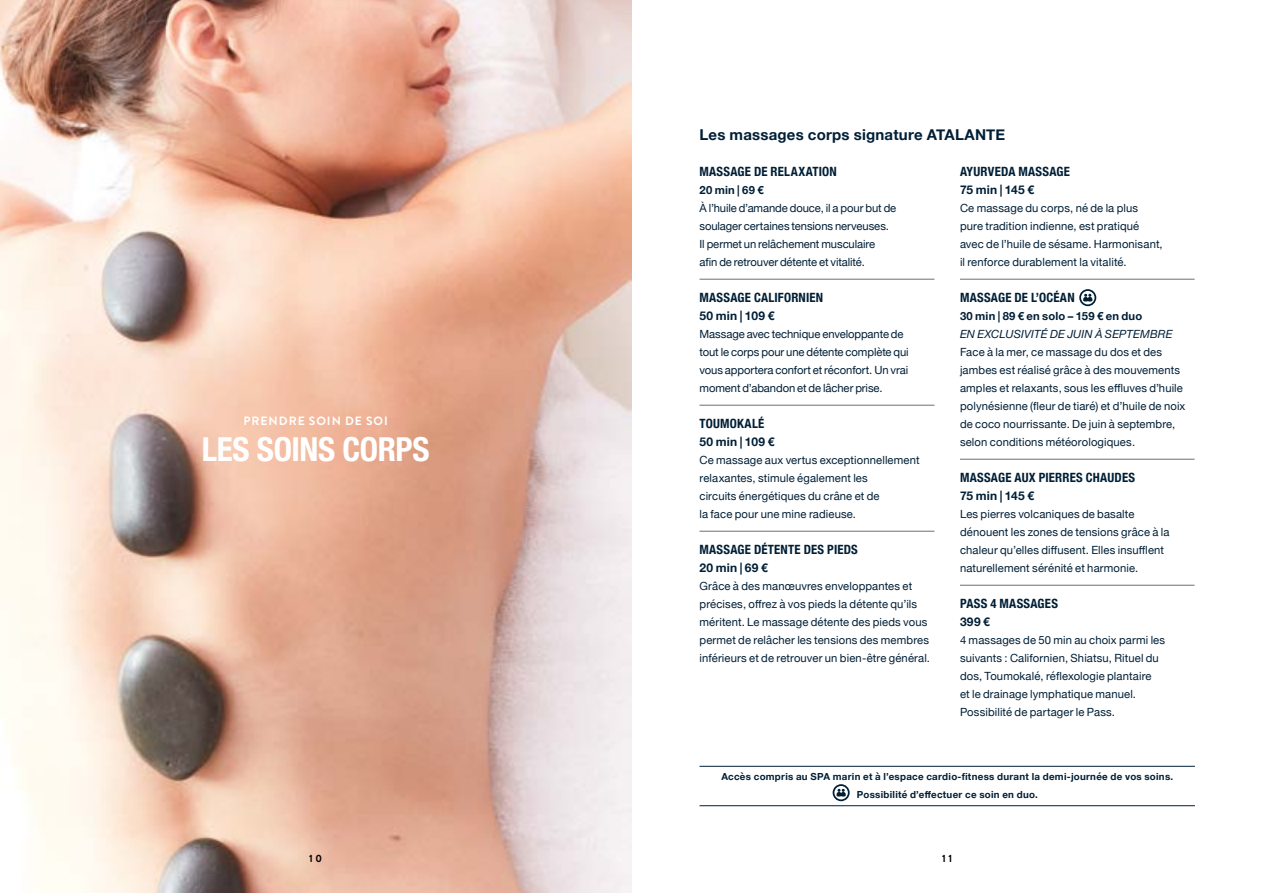
<style>
.page{position:relative;width:1263px;height:893px;background:#fff}
.page>*{position:absolute;margin:0;border:0;box-sizing:border-box;transform-origin:0 0}
.t1{font:700 condensed 33px "Helvetica Neue";letter-spacing:-.01em;color:#fff}
.t2{font:700 15px "Helvetica Neue";letter-spacing:.015em;color:#001f36}
.t3{font:700 condensed 12.75px "Helvetica Neue";letter-spacing:.015em;color:#001f36}
.t4{font:700 12px "Helvetica Neue";letter-spacing:.015em;color:#001f36}
.t5{font:700 12px "Brandon Grotesque";letter-spacing:.085em;color:#fff}
.t6{font:11.25px/18px "Helvetica Neue";letter-spacing:.01em;color:#001f36}
.t7{font:11.25px/18px "Helvetica Neue";letter-spacing:-.01em;color:#001f36}
.t8{font:700 11.25px "Helvetica Neue";letter-spacing:.02em;color:#001f36}
.t9{font:italic 11.25px "Helvetica Neue";letter-spacing:.01em;color:#001f36}
.t10{font:700 10.5px "Brandon Grotesque";color:#000}
.t11{font:700 9.75px/18px "Helvetica Neue";letter-spacing:.03em;color:#001f36;text-align:center}
</style>
<div class="page">
<img style="left:0;top:0;width:631px;height:893px">
<hr style="left:960px;top:279px;width:234px;height:1px;background:#706f6f">
<hr style="left:960px;top:459px;width:234px;height:1px;background:#706f6f">
<hr style="left:960px;top:585px;width:234px;height:1px;background:#706f6f">
<hr style="left:699px;top:279px;width:235px;height:1px;background:#706f6f">
<hr style="left:699px;top:405px;width:235px;height:1px;background:#706f6f">
<hr style="left:699px;top:531px;width:235px;height:1px;background:#706f6f">
<svg style="left:833px;top:784px;width:17px;height:17px"></svg>
<svg style="left:1079px;top:289px;width:17px;height:17px"></svg>
<hr style="left:699px;top:766px;width:496px;height:1px;background:#001f36">
<hr style="left:699px;top:805px;width:496px;height:1px;background:#001f36">
<p class="t5" style="left:243px;top:412px;width:146px">PRENDRE SOIN DE SOI</p>
<h1 class="t1" style="left:202px;top:422px;width:230px">LES SOINS CORPS</h1>
<h2 class="t2" style="left:699px;top:123px;width:307px">Les massages corps signature ATALANTE</h2>
<p class="t3" style="left:699px;top:161px;width:139px">MASSAGE DE RELAXATION</p>
<p class="t8" style="left:699px;top:181px;width:66px">20 min | 69 €</p>
<p class="t7" style="left:699px;top:200px;width:198px">À l’huile d’amande douce, il a pour but de soulager certaines tensions nerveuses.<br>Il permet un relâchement musculaire<br>afin de retrouver détente et vitalité.</p>
<p class="t3" style="left:699px;top:287px;width:125px">MASSAGE CALIFORNIEN</p>
<p class="t4" style="left:699px;top:306px;width:76px">50 min | 109 €</p>
<p class="t7" style="left:699px;top:326px;width:211px">Massage avec technique enveloppante de tout le corps pour une détente complète qui vous apportera confort et réconfort. Un vrai moment d’abandon et de lâcher prise.</p>
<p class="t3" style="left:699px;top:413px;width:66px">TOUMOKALÉ</p>
<p class="t4" style="left:699px;top:432px;width:76px">50 min | 109 €</p>
<p class="t6" style="left:699px;top:452px;width:222px">Ce massage aux vertus exceptionnellement relaxantes, stimule également les<br>circuits énergétiques du crâne et de<br>la face pour une mine radieuse.</p>
<p class="t3" style="left:699px;top:539px;width:160px">MASSAGE DÉTENTE DES PIEDS</p>
<p class="t4" style="left:699px;top:558px;width:70px">20 min | 69 €</p>
<p class="t6" style="left:699px;top:578px;width:232px">Grâce à des manœuvres enveloppantes et précises, offrez à vos pieds la détente qu’ils méritent. Le massage détente des pieds vous permet de relâcher les tensions des membres inférieurs et de retrouver un bien-être général.</p>
<p class="t3" style="left:960px;top:161px;width:111px">AYURVEDA MASSAGE</p>
<p class="t4" style="left:960px;top:180px;width:76px">75 min | 145 €</p>
<p class="t6" style="left:960px;top:200px;width:204px">Ce massage du corps, né de la plus pure tradition indienne, est pratiqué avec de l’huile de sésame. Harmonisant, il renforce durablement la vitalité.</p>
<p class="t3" style="left:960px;top:287px;width:116px">MASSAGE DE L’OCÉAN</p>
<p class="t8" style="left:960px;top:307px;width:184px">30 min | 89 € en solo – 159 € en duo</p>
<p class="t9" style="left:960px;top:326px;width:214px">EN EXCLUSIVITÉ DE JUIN À SEPTEMBRE</p>
<p class="t6" style="left:960px;top:344px;width:227px">Face à la mer, ce massage du dos et des jambes est réalisé grâce à des mouvements amples et relaxants, sous les effluves d’huile polynésienne (fleur de tiaré) et d’huile de noix de coco nourrissante. De juin à septembre, selon conditions météorologiques.</p>
<p class="t3" style="left:960px;top:467px;width:177px">MASSAGE AUX PIERRES CHAUDES</p>
<p class="t4" style="left:960px;top:486px;width:76px">75 min | 145 €</p>
<p class="t6" style="left:960px;top:506px;width:211px">Les pierres volcaniques de basalte dénouent les zones de tensions grâce à la chaleur qu’elles diffusent. Elles insufflent naturellement sérénité et harmonie.</p>
<p class="t3" style="left:960px;top:593px;width:99px">PASS 4 MASSAGES</p>
<p class="t4" style="left:960px;top:612px;width:31px">399 €</p>
<p class="t6" style="left:960px;top:632px;width:207px">4 massages de 50 min au choix parmi les suivants : Californien, Shiatsu, Rituel du dos, Toumokalé, réflexologie plantaire<br>et le drainage lymphatique manuel.<br>Possibilité de partager le Pass.</p>
<p class="t11" style="left:721px;top:768px;width:453px">Accès compris au SPA marin et à l’espace cardio-fitness durant la demi-journée de vos soins.<br>Possibilité d’effectuer ce soin en duo.</p>
<p class="t10" style="left:309px;top:850px;width:14px">10</p>
<p class="t10" style="left:942px;top:850px;width:12px">11</p>
</div>
